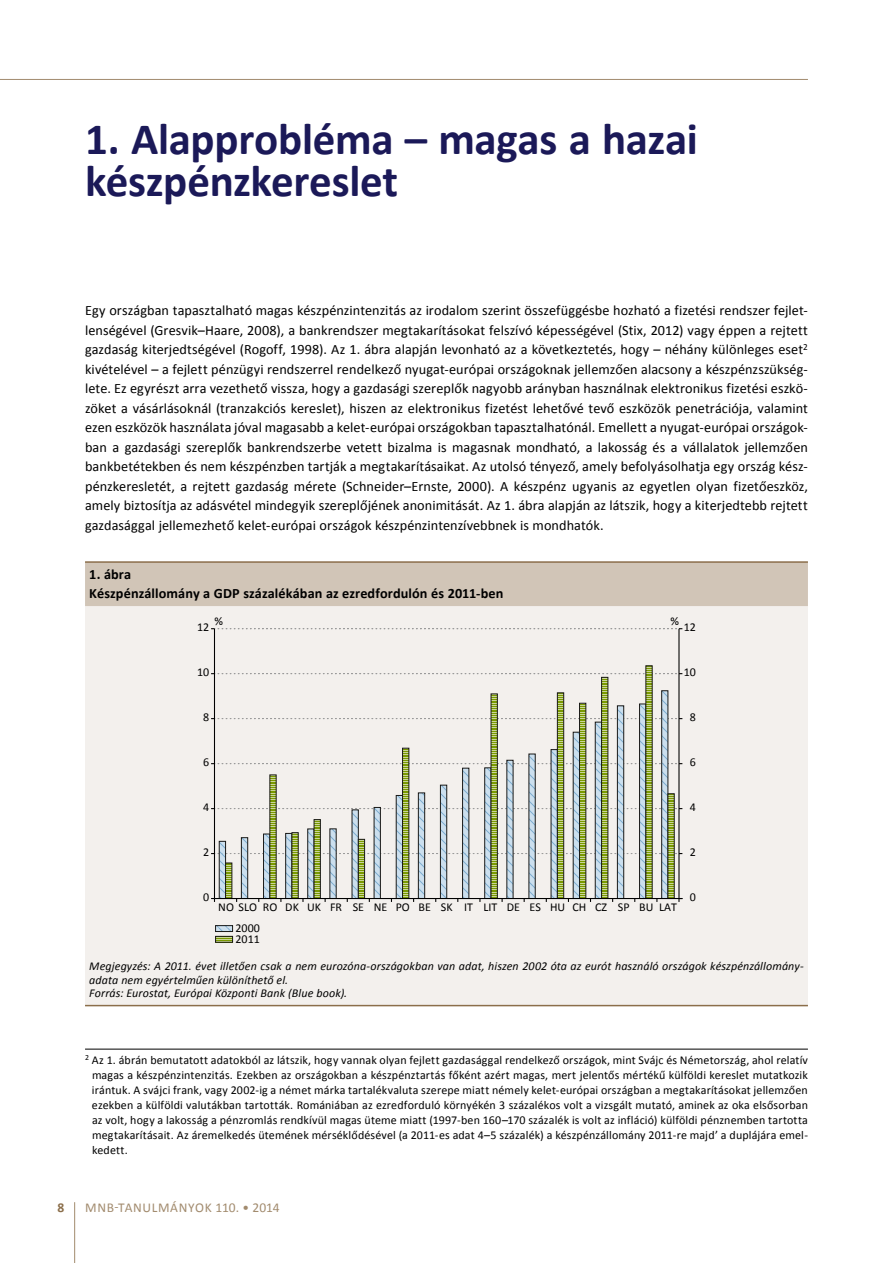
<style>
.page{position:relative;width:893px;height:1263px;background:#fff}
.page>*{position:absolute;margin:0;border:0;box-sizing:border-box;transform-origin:0 0}
.t1{font:700 45px/42px "Calibri";letter-spacing:-.005em;color:#1b1958}
.t2{font:14.25px/19.5px "Calibri";letter-spacing:.005em;color:#000;text-align:justify}
.t3{font:700 14.25px/19.2px "Calibri";letter-spacing:.005em;color:#000}
.t4{font:13.5px "Calibri";letter-spacing:.04em;color:#a28b6e}
.t5{font:700 13.5px "Calibri";color:#8b6e4a}
.t6{font:12px/15px "Calibri";color:#000;text-align:justify}
.t7{font:italic 12px/13.5px "Calibri";letter-spacing:.01em;color:#000}
</style>
<div class="page">
<hr style="left:74px;top:1202px;width:1px;height:61px;background:#a28b6e">
<hr style="left:0;top:79px;width:808px;height:1px;background:#a28b6e">
<hr style="left:85px;top:1049px;width:723px;height:1px;background:#000">
<div style="left:85px;top:563px;width:723px;height:43px;background:#d1c5b7"></div>
<div style="left:85px;top:606px;width:723px;height:399px;background:#f3f0ed"></div>
<hr style="left:85px;top:561px;width:723px;height:2px;background:#8b6e4a">
<hr style="left:85px;top:1005px;width:723px;height:1px;background:#8b6e4a">
<svg style="left:225px;top:665px;width:450px;height:233px;background:#dbded5"></svg>
<hr style="left:678px;top:629px;width:1px;height:269px;background:#000">
<hr style="left:214px;top:629px;width:1px;height:269px;background:#000">
<svg style="left:211px;top:853px;width:471px;height:1px"></svg>
<svg style="left:211px;top:808px;width:471px;height:1px"></svg>
<svg style="left:211px;top:763px;width:471px;height:1px"></svg>
<svg style="left:211px;top:718px;width:471px;height:1px"></svg>
<svg style="left:211px;top:673px;width:471px;height:1px"></svg>
<svg style="left:211px;top:628px;width:471px;height:1px"></svg>
<hr style="left:214px;top:898px;width:465px;height:1px;background:#000">
<svg style="left:211px;top:898px;width:4px;height:4px"></svg>
<svg style="left:678px;top:898px;width:4px;height:4px"></svg>
<svg style="left:217px;top:927px;width:14px;height:3px"></svg>
<div style="left:215px;top:925px;width:18px;height:7px;border:1px solid #1a1a18"></div>
<svg style="left:217px;top:938px;width:14px;height:3px"></svg>
<div style="left:215px;top:936px;width:18px;height:7px;border:1px solid #1a1a18"></div>
<h1 class="t1" style="left:85px;top:118px;width:614px">1. Alapprobléma – magas a hazai készpénzkereslet</h1>
<p class="t2" style="left:85px;top:301px;width:724px">Egy országban tapasztalható magas készpénzintenzitás az irodalom szerint összefüggésbe hozható a fizetési rendszer fejlet&shy;lenségével (Gresvik–Haare, 2008), a bankrendszer megtakarításokat felszívó képességével (Stix, 2012) vagy éppen a rejtett gazdaság kiterjedtségével (Rogoff, 1998). Az 1. ábra alapján levonható az a következtetés, hogy – néhány különleges eset<sup>2 </sup>kivételével – a fejlett pénzügyi rendszerrel rendelkező nyugat-európai országoknak jellemzően alacsony a készpénzszükség&shy;lete. Ez egyrészt arra vezethető vissza, hogy a gazdasági szereplők nagyobb arányban használnak elektronikus fizetési eszkö&shy;zöket a vásárlásoknál (tranzakciós kereslet), hiszen az elektronikus fizetést lehetővé tevő eszközök penetrációja, valamint ezen eszközök használata jóval magasabb a kelet-európai országokban tapasztalhatónál. Emellett a nyugat-európai országok&shy;ban a gazdasági szereplők bankrendszerbe vetett bizalma is magasnak mondható, a lakosság és a vállalatok jellemzően bankbetétekben és nem készpénzben tartják a megtakarításaikat. Az utolsó tényező, amely befolyásolhatja egy ország kész&shy;pénzkeresletét, a rejtett gazdaság mérete (Schneider–Ernste, 2000). A készpénz ugyanis az egyetlen olyan fizetőeszköz, amely biztosítja az adásvétel mindegyik szereplőjének anonimitását. Az 1. ábra alapján az látszik, hogy a kiterjedtebb rejtett gazdasággal jellemezhető kelet-európai országok készpénzintenzívebbnek is mondhatók.</p>
<p class="t3" style="left:89px;top:564px;width:416px">1. ábra<br>Készpénzállomány a GDP százalékában az ezredfordulón és 2011-ben</p>
<p class="t6" style="left:215px;top:613px;width:10px">%</p>
<p class="t6" style="left:670px;top:613px;width:10px">%</p>
<p class="t6" style="left:197px;top:619px;width:14px">12</p>
<p class="t6" style="left:684px;top:619px;width:14px">12</p>
<p class="t6" style="left:197px;top:664px;width:14px">10</p>
<p class="t6" style="left:684px;top:664px;width:14px">10</p>
<p class="t6" style="left:203px;top:709px;width:8px">8</p>
<p class="t6" style="left:690px;top:709px;width:8px">8</p>
<p class="t6" style="left:203px;top:754px;width:8px">6</p>
<p class="t6" style="left:690px;top:754px;width:8px">6</p>
<p class="t6" style="left:203px;top:799px;width:8px">4</p>
<p class="t6" style="left:690px;top:799px;width:8px">4</p>
<p class="t6" style="left:203px;top:844px;width:8px">2</p>
<p class="t6" style="left:690px;top:844px;width:8px">2</p>
<p class="t6" style="left:203px;top:889px;width:8px">0</p>
<p class="t6" style="left:218px;top:900px;width:460px">NO SLO RO DK UK FR SE NE PO BE SK IT LIT DE ES HU CH CZ SP BU LAT</p>
<p class="t6" style="left:690px;top:889px;width:8px">0</p>
<p class="t6" style="left:236px;top:923px;width:26px;line-height:10.8px">2000<br>2011</p>
<p class="t7" style="left:89px;top:959px;width:716px">Megjegyzés: A 2011. évet illetően csak a nem eurozóna-országokban van adat, hiszen 2002 óta az eurót használó országok készpénzállomány&shy;adata nem egyértelműen különíthető el.<br>Forrás: Eurostat, Európai Központi Bank (Blue book).</p>
<p class="t6" style="left:92px;top:1053px;width:718px;text-indent:-7px"><sup>2</sup>--Az 1. ábrán bemutatott adatokból az látszik, hogy vannak olyan fejlett gazdasággal rendelkező országok, mint Svájc és Németország, ahol relatív magas a készpénzintenzitás. Ezekben az országokban a készpénztartás főként azért magas, mert jelentős mértékű külföldi kereslet mutatkozik irántuk. A svájci frank, vagy 2002-ig a német márka tartalékvaluta szerepe miatt némely kelet-európai országban a megtakarításokat jellemzően ezekben a külföldi valutákban tartották. Romániában az ezredforduló környékén 3 százalékos volt a vizsgált mutató, aminek az oka elsősorban az volt, hogy a lakosság a pénzromlás rendkívül magas üteme miatt (1997-ben 160–170 százalék is volt az infláció) külföldi pénznemben tartotta megtakarításait. Az áremelkedés ütemének mérséklődésével (a 2011-es adat 4–5 százalék) a készpénzállomány 2011-re majd’ a duplájára emel&shy;kedett.</p>
<p class="t5" style="left:57px;top:1199px;width:8px">8</p>
<p class="t4" style="left:85px;top:1199px;width:196px">MNB-TANULMÁNYOK 110. • 2014</p>
</div>
